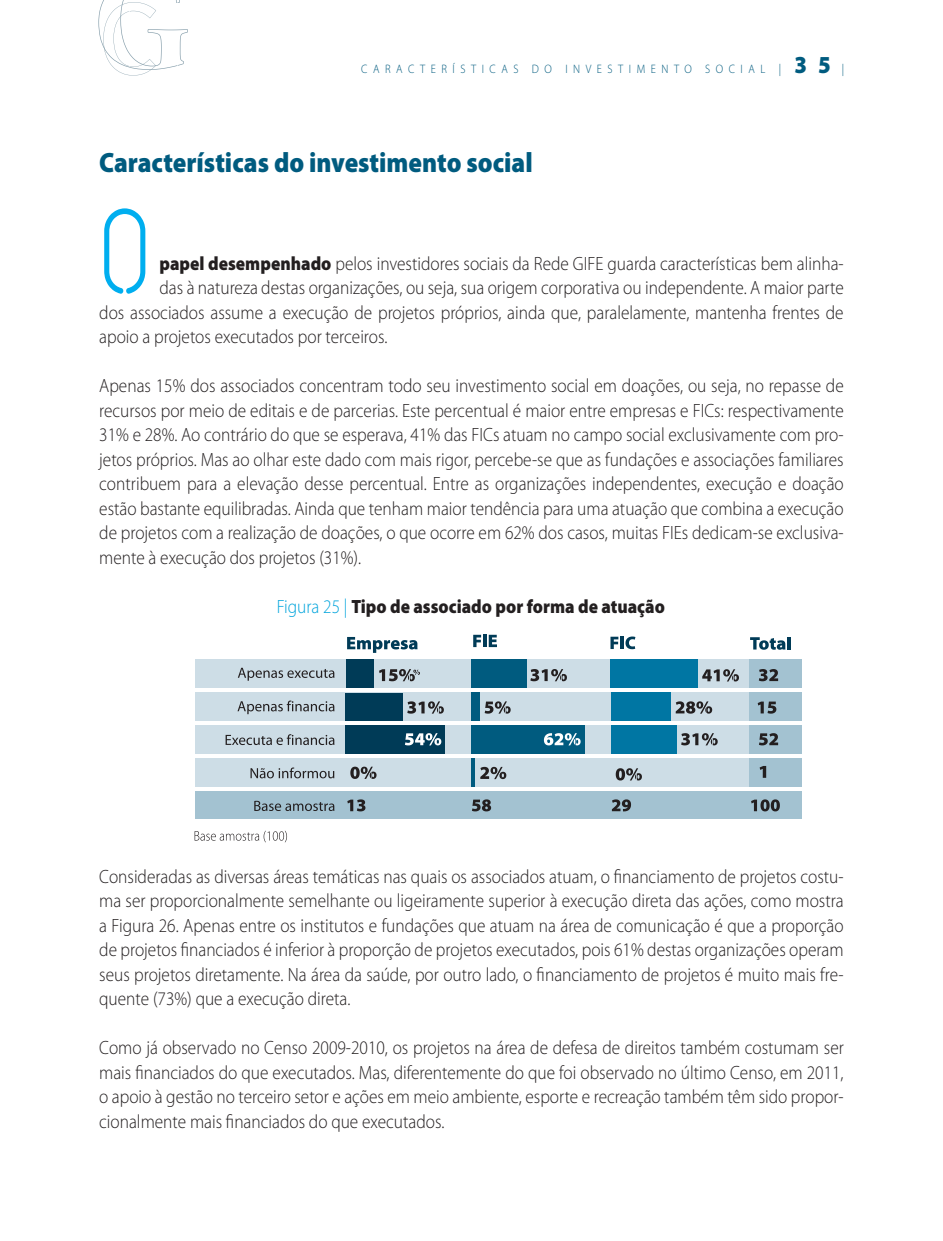
<style>
.page{position:relative;width:943px;height:1241px;background:#fff}
.page>*{position:absolute;margin:0;border:0;box-sizing:border-box;transform-origin:0 0}
.t1{font:122.5px "Do It Again";color:#00aeef;scale:.9 1}
.TÍTULO{font:900 28px "Myriad Pro";color:#005b7f;scale:.9 1}
.TEXTO_MIOLO{font:300 19.25px/24.5px "Myriad Pro";color:#231f20;text-align:justify;scale:.9 1}
.TEXTO_MIOLO-2{font:900 19.25px "Myriad Pro";color:#231f20;scale:.9 1}
.RODAPÉ{font:300 12.25px "Myriad Pro";letter-spacing:.5em;color:#005b7f;scale:.9 1}
.s1{font-weight:900;font-size:24.5px}
.s2{font-weight:900}
.s3{font-weight:300;color:#00a4dc}
</style>
<div class="page">
<svg style="left:98px;top:0;width:90px;height:75px"></svg>
<div style="left:196px;top:758px;width:555px;height:28px;background:#cddde6"></div>
<div style="left:196px;top:724px;width:555px;height:29px;background:#cddde6"></div>
<div style="left:195px;top:659px;width:556px;height:29px;background:#cddde6"></div>
<div style="left:195px;top:692px;width:556px;height:29px;background:#cddde6"></div>
<svg style="left:610px;top:636px;width:25px;height:13px"></svg>
<svg style="left:473px;top:634px;width:24px;height:13px"></svg>
<svg style="left:347px;top:637px;width:70px;height:15px"></svg>
<svg style="left:750px;top:637px;width:40px;height:12px"></svg>
<svg style="left:407px;top:701px;width:37px;height:12px"></svg>
<svg style="left:238px;top:667px;width:96px;height:13px"></svg>
<svg style="left:237px;top:700px;width:97px;height:14px"></svg>
<svg style="left:225px;top:734px;width:109px;height:11px"></svg>
<svg style="left:250px;top:767px;width:84px;height:11px"></svg>
<div style="left:471px;top:659px;width:55px;height:29px;background:#005b7f"></div>
<div style="left:346px;top:659px;width:27px;height:29px;background:#003b57"></div>
<hr style="left:471px;top:758px;width:3px;height:28px;background:#005b7f">
<div style="left:611px;top:724px;width:65px;height:29px;background:#0076a3"></div>
<div style="left:611px;top:659px;width:87px;height:29px;background:#0076a3"></div>
<div style="left:611px;top:692px;width:59px;height:29px;background:#0076a3"></div>
<div style="left:471px;top:724px;width:113px;height:29px;background:#005b7f"></div>
<div style="left:346px;top:724px;width:99px;height:29px;background:#003b57"></div>
<div style="left:749px;top:659px;width:52px;height:29px;background:#a3c2d1"></div>
<div style="left:749px;top:692px;width:52px;height:29px;background:#a3c2d1"></div>
<div style="left:749px;top:724px;width:52px;height:29px;background:#a3c2d1"></div>
<div style="left:749px;top:758px;width:52px;height:28px;background:#a3c2d1"></div>
<div style="left:471px;top:692px;width:9px;height:29px;background:#005b7f"></div>
<div style="left:346px;top:693px;width:57px;height:27px;background:#003b57"></div>
<svg style="left:615px;top:768px;width:27px;height:12px"></svg>
<svg style="left:379px;top:669px;width:41px;height:12px"></svg>
<svg style="left:350px;top:766px;width:26px;height:12px"></svg>
<svg style="left:405px;top:733px;width:36px;height:12px"></svg>
<svg style="left:530px;top:669px;width:37px;height:12px"></svg>
<svg style="left:702px;top:669px;width:37px;height:12px"></svg>
<svg style="left:758px;top:669px;width:20px;height:12px"></svg>
<svg style="left:484px;top:701px;width:26px;height:12px"></svg>
<svg style="left:480px;top:766px;width:26px;height:13px"></svg>
<svg style="left:544px;top:733px;width:36px;height:12px"></svg>
<svg style="left:681px;top:733px;width:36px;height:12px"></svg>
<svg style="left:675px;top:701px;width:37px;height:12px"></svg>
<svg style="left:757px;top:701px;width:19px;height:12px"></svg>
<svg style="left:759px;top:766px;width:7px;height:11px"></svg>
<svg style="left:759px;top:733px;width:19px;height:12px"></svg>
<div style="left:195px;top:791px;width:606px;height:27px;background:#a3c2d1"></div>
<svg style="left:254px;top:800px;width:80px;height:10px"></svg>
<svg style="left:347px;top:799px;width:18px;height:12px"></svg>
<svg style="left:472px;top:799px;width:19px;height:12px"></svg>
<svg style="left:751px;top:799px;width:29px;height:12px"></svg>
<svg style="left:612px;top:799px;width:19px;height:12px"></svg>
<svg style="left:194px;top:830px;width:93px;height:12px"></svg>
<p class="RODAPÉ" style="left:361px;top:62px;width:538px">CARACTERÍSTICAS DO INVESTIMENTO SOCIAL | <span class="s1">35</span> |</p>
<p class="TÍTULO" style="left:99px;top:146px;width:483px">Características do investimento social</p>
<p class="t1" style="left:99px;top:188px;width:58px">O</p>
<p class="TEXTO_MIOLO" style="left:159px;top:251px;width:761px"><span class="s2">papel desempenhado</span> pelos investidores sociais da Rede GIFE guarda características bem alinha-</p>
<p class="TEXTO_MIOLO" style="left:159px;top:276px;width:761px">das à natureza destas organizações, ou seja, sua origem corporativa ou independente. A maior parte</p>
<p class="TEXTO_MIOLO" style="left:99px;top:300px;width:828px">dos associados assume a execução de projetos próprios, ainda que, paralelamente, mantenha frentes de</p>
<p class="TEXTO_MIOLO" style="left:99px;top:325px;width:321px">apoio a projetos executados por terceiros.</p>
<p class="TEXTO_MIOLO" style="left:99px;top:374px;width:828px">Apenas 15% dos associados concentram todo seu investimento social em doações, ou seja, no repasse de recursos por meio de editais e de parcerias. Este percentual é maior entre empresas e FICs: respectivamente 31% e 28%. Ao contrário do que se esperava, 41% das FICs atuam no campo social exclusivamente com pro&shy;jetos próprios. Mas ao olhar este dado com mais rigor, percebe-se que as fundações e associações familiares contribuem para a elevação desse percentual. Entre as organizações independentes, execução e doação estão bastante equilibradas. Ainda que tenham maior tendência para uma atuação que combina a execução de projetos com a realização de doações, o que ocorre em 62% dos casos, muitas FIEs dedicam-se exclusiva&shy;mente à execução dos projetos (31%).</p>
<p class="TEXTO_MIOLO-2" style="left:277px;top:595px;width:433px"><span class="s3">Figura 25 |</span> Tipo de associado por forma de atuação</p>
<p class="TEXTO_MIOLO" style="left:99px;top:864px;width:828px">Consideradas as diversas áreas temáticas nas quais os associados atuam, o financiamento de projetos costu&shy;ma ser proporcionalmente semelhante ou ligeiramente superior à execução direta das ações, como mostra a Figura 26. Apenas entre os institutos e fundações que atuam na área de comunicação é que a proporção de projetos financiados é inferior à proporção de projetos executados, pois 61% destas organizações operam seus projetos diretamente. Na área da saúde, por outro lado, o financiamento de projetos é muito mais fre&shy;quente (73%) que a execução direta.</p>
<p class="TEXTO_MIOLO" style="left:99px;top:1035px;width:828px">Como já observado no Censo 2009-2010, os projetos na área de defesa de direitos também costumam ser mais financiados do que executados. Mas, diferentemente do que foi observado no último Censo, em 2011, o apoio à gestão no terceiro setor e ações em meio ambiente, esporte e recreação também têm sido propor&shy;cionalmente mais financiados do que executados.</p>
</div>
